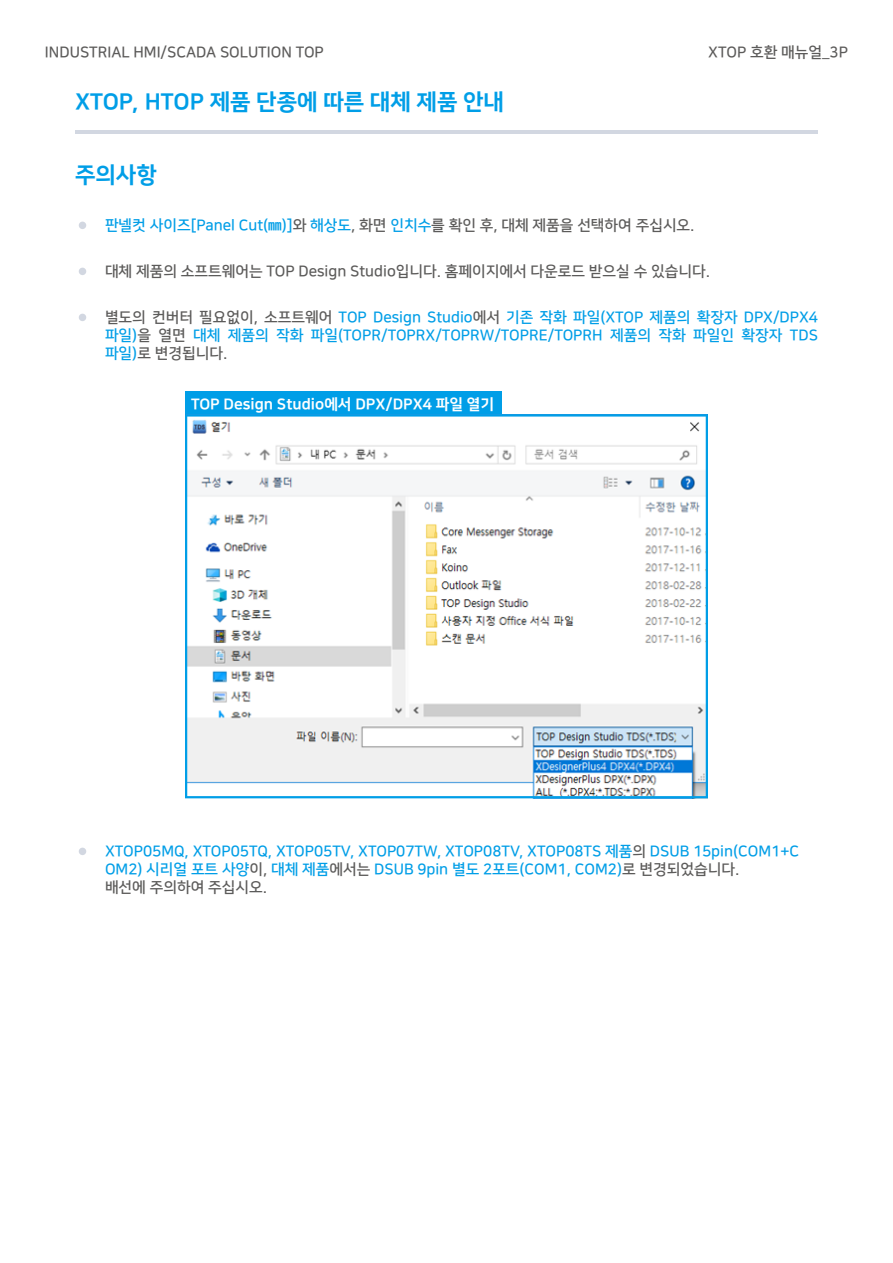
<style>
.page{position:relative;width:893px;height:1263px;background:#fff}
.page>*{position:absolute;margin:0;border:0;box-sizing:border-box;transform-origin:0 0}
.t1{font:22.5px "Nanum Square EB";color:#009ee7}
.t2{font:15px/18px "Nanum Square B";color:#009ee7;text-align:justify}
.t3{font:15px "Nanum Square B";color:#5c5b5a}
.t4{font:15px "Nanum Square EB";color:#fff}
.s1{color:#5c5b5a}
</style>
<div class="page">
<hr style="left:75px;top:130px;width:743px;height:3px;background:#a6b0c3">
<div style="left:79px;top:222px;width:7px;height:7px;background:#d2d7e1;border-radius:50%"></div>
<div style="left:79px;top:268px;width:7px;height:7px;background:#d2d7e1;border-radius:50%"></div>
<div style="left:79px;top:314px;width:7px;height:7px;background:#d2d7e1;border-radius:50%"></div>
<div style="left:79px;top:848px;width:7px;height:7px;background:#d2d7e1;border-radius:50%"></div>
<div style="left:185px;top:391px;width:317px;height:38px;background:#009ee7"></div>
<svg style="left:185px;top:414px;width:523px;height:384px"></svg>
<p class="t3" style="left:45px;top:45px;width:280px">INDUSTRIAL HMI/SCADA SOLUTION TOP</p>
<p class="t3" style="left:708px;top:45px;width:141px">XTOP 호환 매뉴얼_3P</p>
<h1 class="t1" style="left:75px;top:90px;width:431px">XTOP, HTOP 제품 단종에 따른 대체 제품 안내</h1>
<h1 class="t1" style="left:75px;top:162px;width:83px">주의사항</h1>
<p class="t2" style="left:105px;top:216px;width:591px">판넬컷 사이즈[Panel Cut(㎜)]<span class="s1">와</span> 해상도<span class="s1">, 화면</span> 인치수<span class="s1">를 확인 후, 대체 제품을 선택하여 주십시오.</span></p>
<p class="t3" style="left:105px;top:263px;width:607px">대체 제품의 소프트웨어는 TOP Design Studio입니다. 홈페이지에서 다운로드 받으실 수 있습니다.</p>
<p class="t2" style="left:105px;top:308px;width:714px"><span class="s1">별도의 컨버터 필요없이, 소프트웨어</span> TOP Design Studio<span class="s1">에서</span> 기존 작화 파일(XTOP 제품의 확장자 DPX/DPX4 파일)<span class="s1">을 열면</span> 대체 제품의 작화 파일(TOPR/TOPRX/TOPRW/TOPRE/TOPRH 제품의 작화 파일인 확장자 TDS 파일)<span class="s1">로 변경됩니다.</span></p>
<p class="t4" style="left:191px;top:396px;width:305px">TOP Design Studio에서 DPX/DPX4 파일 열기</p>
<p class="t2" style="left:105px;top:842px;width:695px;text-align:left">XTOP05MQ, XTOP05TQ, XTOP05TV, XTOP07TW, XTOP08TV, XTOP08TS 제품<span class="s1">의</span> DSUB 15pin(COM1+C<br>OM2) 시리얼 포트 사양<span class="s1">이,</span> 대체 제품<span class="s1">에서는</span> DSUB 9pin 별도 2포트(COM1, COM2)<span class="s1">로 변경되었습니다.<br>배선에 주의하여 주십시오.</span></p>
</div>
